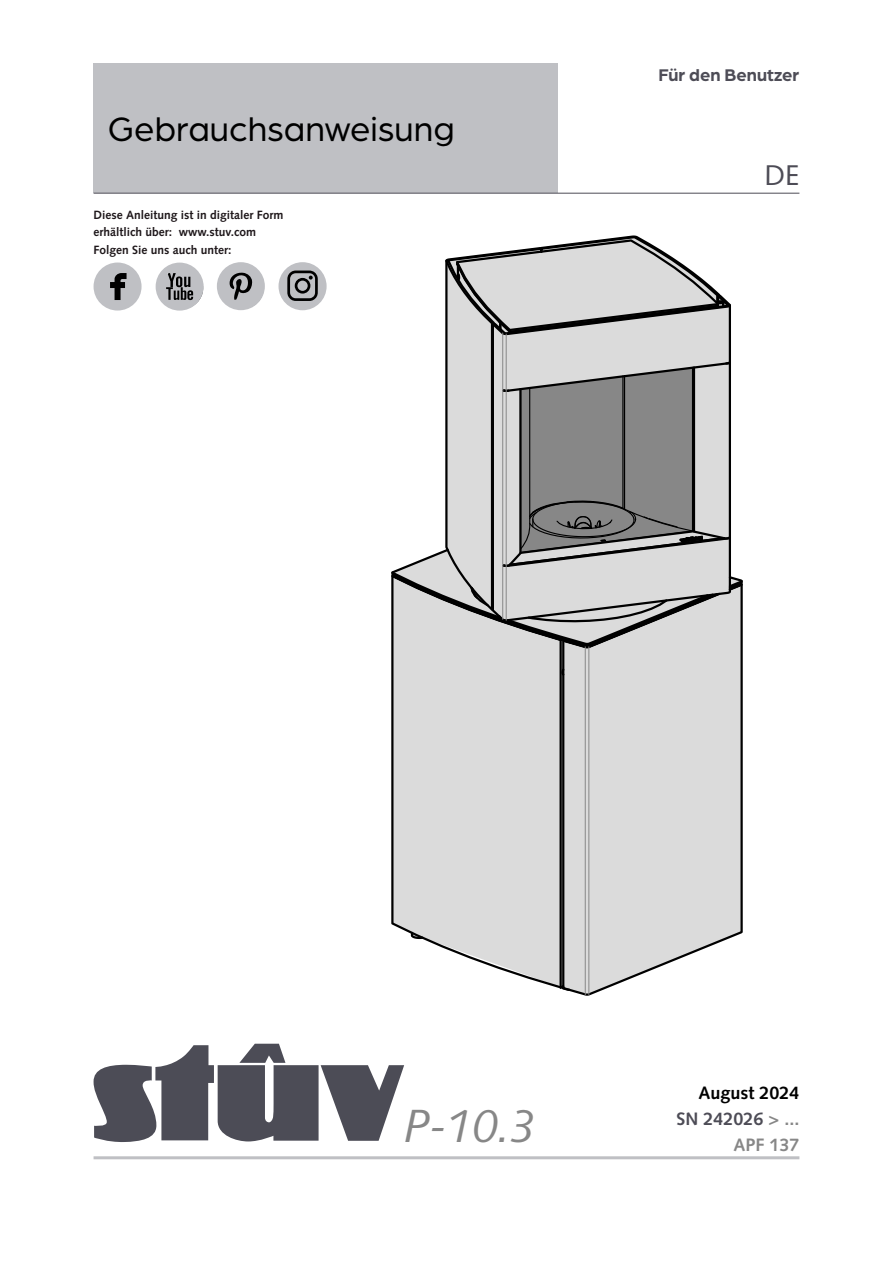
<style>
.page{position:relative;width:893px;height:1263px;background:#fff}
.page>*{position:absolute;margin:0;border:0;box-sizing:border-box;transform-origin:0 0}
.t1{font:italic 46.5px "Syntax LT Std";color:#878787}
.t2{font:36px "Arboria";color:#000}
.t3{font:28.5px "Syntax LT Std";color:#4d4c56}
.t4{font:700 18px "Arboria";color:#4d4c56}
.t5{font:700 18px "Syntax LT Std";color:#4d4c56}
.t6{font:700 18px "Syntax LT Std";color:#000}
.t7{font:700 18px "Syntax LT Std";color:#878787}
.t8{font:700 12px/17.2px "Syntax LT Std";color:#1e171a}
.s1{color:#878787}
</style>
<div class="page">
<svg style="left:94px;top:1044px;width:310px;height:98px"></svg>
<hr style="left:94px;top:1156px;width:705px;height:3px;background:#bfc0c4">
<div style="left:94px;top:64px;width:464px;height:129px;background:#bfc0c4"></div>
<hr style="left:94px;top:193px;width:705px;height:1px;background:#4d4c56">
<svg style="left:94px;top:263px;width:48px;height:47px"></svg>
<svg style="left:156px;top:263px;width:48px;height:48px"></svg>
<svg style="left:217px;top:262px;width:48px;height:48px"></svg>
<svg style="left:562px;top:649px;width:181px;height:347px"></svg>
<svg style="left:391px;top:649px;width:175px;height:340px"></svg>
<svg style="left:562px;top:667px;width:4px;height:11px"></svg>
<hr style="left:585px;top:647px;width:1px;height:347px;background:#878787">
<hr style="left:559px;top:640px;width:3px;height:348px;background:#000">
<hr style="left:589px;top:647px;width:1px;height:347px;background:#878787">
<svg style="left:391px;top:235px;width:352px;height:414px"></svg>
<hr style="left:520px;top:389px;width:1px;height:164px;background:#000">
<div style="left:279px;top:262px;width:48px;height:48px;background:#bfc0c4;border-radius:50%"></div>
<svg style="left:287px;top:270px;width:31px;height:31px"></svg>
<h2 class="t2" style="left:108px;top:106px;width:348px">Gebrauchsanweisung</h2>
<p class="t8" style="left:94px;top:206px;width:192px">Diese Anleitung ist in digitaler Form erhältlich über: www.stuv.com<br>Folgen Sie uns auch unter:</p>
<h3 class="t4" style="left:658px;top:63px;width:142px">Für den Benutzer</h3>
<h3 class="t3" style="left:765px;top:158px;width:36px">DE</h3>
<h1 class="t1" style="left:404px;top:1099px;width:134px">P-10.3</h1>
<h3 class="t6" style="left:698px;top:1082px;width:103px">August 2024</h3>
<h3 class="t5" style="left:677px;top:1108px;width:124px">SN 242026 <span class="s1">&gt; ...</span></h3>
<h3 class="t7" style="left:733px;top:1134px;width:68px">APF 137</h3>
</div>
